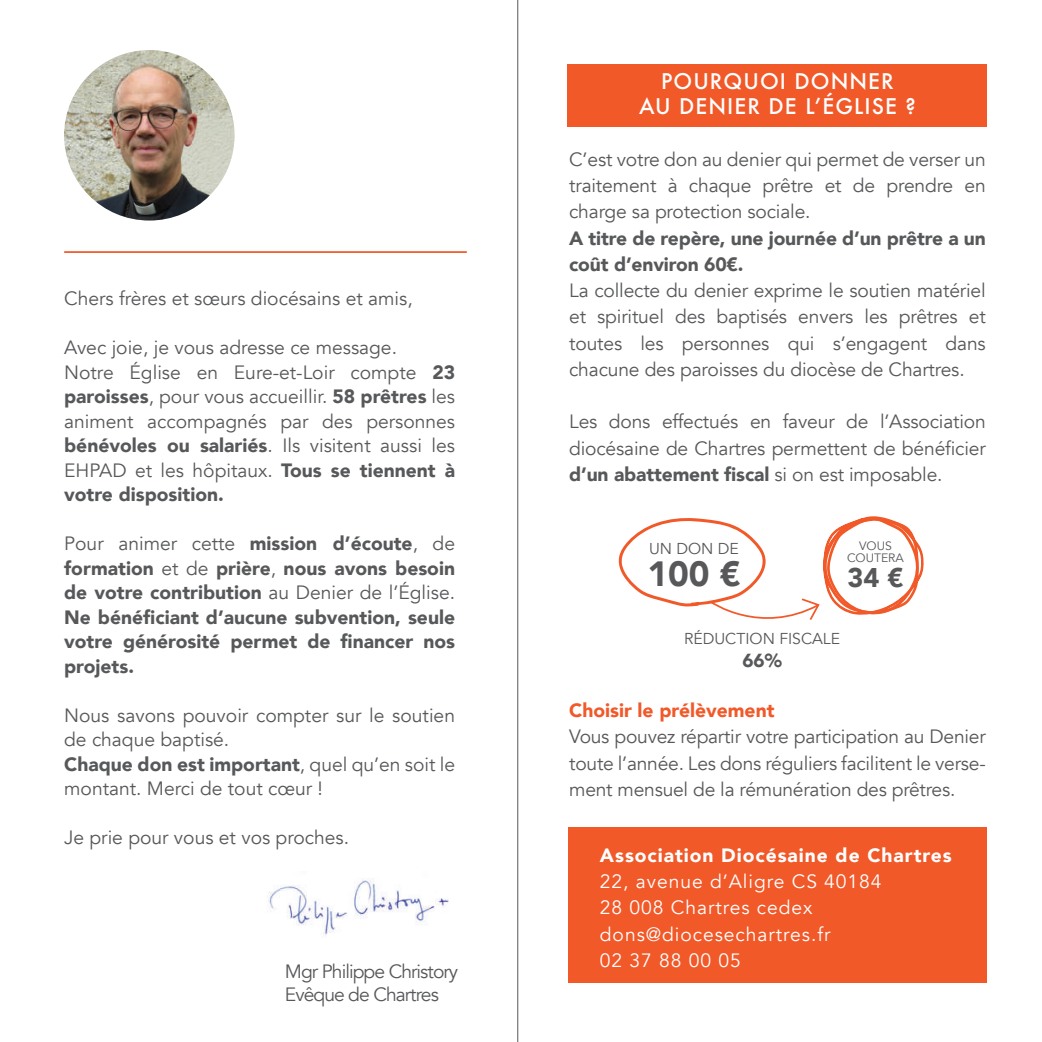
<style>
.page{position:relative;width:1042px;height:1042px;background:#fff}
.page>*{position:absolute;margin:0;border:0;box-sizing:border-box;transform-origin:0 0}
.t1{font:900 35px "Avenir";color:#57585a}
.t2{font:900 26.95px "Avenir";color:#57585a}
.t3{font:500 21px/25.2px "Futura";letter-spacing:.05em;color:#fff;text-align:center}
.t4{font:19.25px/24.5px "Avenir";color:#57585a;text-align:justify}
.t5{font:900 19.25px/24.5px "Avenir";color:#57585a;text-align:justify}
.t6{font:19.25px/26.2px "Avenir";letter-spacing:.05em;color:#fff}
.t7{font:19.25px/23.1px "Avenir";letter-spacing:-.05em;color:#57585a}
.t8{font:900 19.25px "Avenir";letter-spacing:.05em;color:#fff}
.t9{font:900 19.25px "Avenir";color:#f15929}
.t10{font:900 18.9px "Avenir";color:#57585a}
.t11{font:15.75px "Avenir";color:#57585a}
.t12{font:12.08px/12.1px "Avenir";color:#57585a;text-align:center}
.s1{font-weight:900}
.s2{font-weight:400}
</style>
<div class="page">
<div style="left:567px;top:64px;width:419px;height:62px;background:#f15929"></div>
<img style="left:267px;top:878px;width:182px;height:57px">
<div style="left:568px;top:826px;width:418px;height:156px;background:#f15929"></div>
<hr style="left:64px;top:251px;width:403px;height:2px;background:#f15929">
<svg style="left:618px;top:516px;width:306px;height:104px"></svg>
<hr style="left:517px;top:0;width:1px;height:1042px;background:#57585a">
<img style="left:64px;top:50px;width:171px;height:171px;border-radius:85px">
<p class="t4" style="left:64px;top:287px;width:350px">Chers frères et sœurs diocésains et amis,</p>
<p class="t4" style="left:64px;top:336px;width:392px;text-align:left">Avec joie, je vous adresse ce message.<br>Notre Église en Eure-et-Loir compte <span class="s1">23 paroisses</span>, pour vous accueillir. <span class="s1">58 prêtres</span> les animent accompagnés par des personnes <span class="s1">bénévoles ou salariés</span>. Ils visitent aussi les EHPAD et les hôpitaux. <span class="s1">Tous se tiennent à votre disposition.</span></p>
<p class="t5" style="left:64px;top:531px;width:392px"><span class="s2">Pour animer cette</span> mission d’écoute<span class="s2">, de </span>formation <span class="s2">et de</span> prière<span class="s2">,</span> nous avons besoin de votre contribution <span class="s2">au Denier de l’Église.<br></span>Ne bénéficiant d’aucune subvention, seule votre générosité permet de financer nos projets.</p>
<p class="t4" style="left:64px;top:703px;width:392px;text-align:left">Nous savons pouvoir compter sur le soutien de chaque baptisé.<br><span class="s1">Chaque don est important</span>, quel qu’en soit le montant. Merci de tout cœur !</p>
<p class="t4" style="left:64px;top:826px;width:286px">Je prie pour vous et vos proches.</p>
<p class="t7" style="left:285px;top:960px;width:175px">Mgr Philippe Christory<br>Evêque de Chartres</p>
<p class="t3" style="left:639px;top:68px;width:278px">POURQUOI DONNER<br>AU DENIER DE LʼÉGLISE ?</p>
<p class="t4" style="left:569px;top:146px;width:418px;line-height:26.2px">C’est votre don au denier qui permet de verser un traitement à chaque prêtre et de prendre en charge sa protection sociale.</p>
<p class="t5" style="left:569px;top:224px;width:418px;line-height:26.2px">A titre de repère, une journée d’un prêtre a un coût d’environ 60€.</p>
<p class="t4" style="left:569px;top:278px;width:418px;line-height:26.2px">La collecte du denier exprime le soutien matériel et spirituel des baptisés envers les prêtres et toutes les personnes qui s’engagent dans chacune des paroisses du diocèse de Chartres.</p>
<p class="t4" style="left:569px;top:409px;width:418px;line-height:26.2px">Les dons effectués en faveur de l’Association diocésaine de Chartres permettent de bénéficier <span class="s1">d’un abattement fiscal</span> si on est imposable.</p>
<p class="t11" style="left:649px;top:539px;width:91px">UN DON DE</p>
<h1 class="t1" style="left:647px;top:543px;width:95px">100 €</h1>
<p class="t12" style="left:847px;top:540px;width:58px">VOUS<br>COUTERA</p>
<h2 class="t2" style="left:847px;top:554px;width:57px">34 €</h2>
<p class="t11" style="left:684px;top:629px;width:157px">RÉDUCTION FISCALE</p>
<p class="t10" style="left:742px;top:644px;width:41px">66%</p>
<p class="t9" style="left:569px;top:694px;width:207px">Choisir le prélèvement</p>
<p class="t4" style="left:569px;top:724px;width:418px;line-height:26.2px">Vous pouvez répartir votre participation au Denier toute l’année. Les dons réguliers facilitent le verse&shy;ment mensuel de la rémunération des prêtres.</p>
<p class="t8" style="left:600px;top:838px;width:353px">Association Diocésaine de Chartres</p>
<p class="t6" style="left:600px;top:868px;width:283px">22, avenue d’Aligre CS 40184<br>28 008 Chartres cedex dons@diocesechartres.fr<br>02 37 88 00 05</p>
</div>
